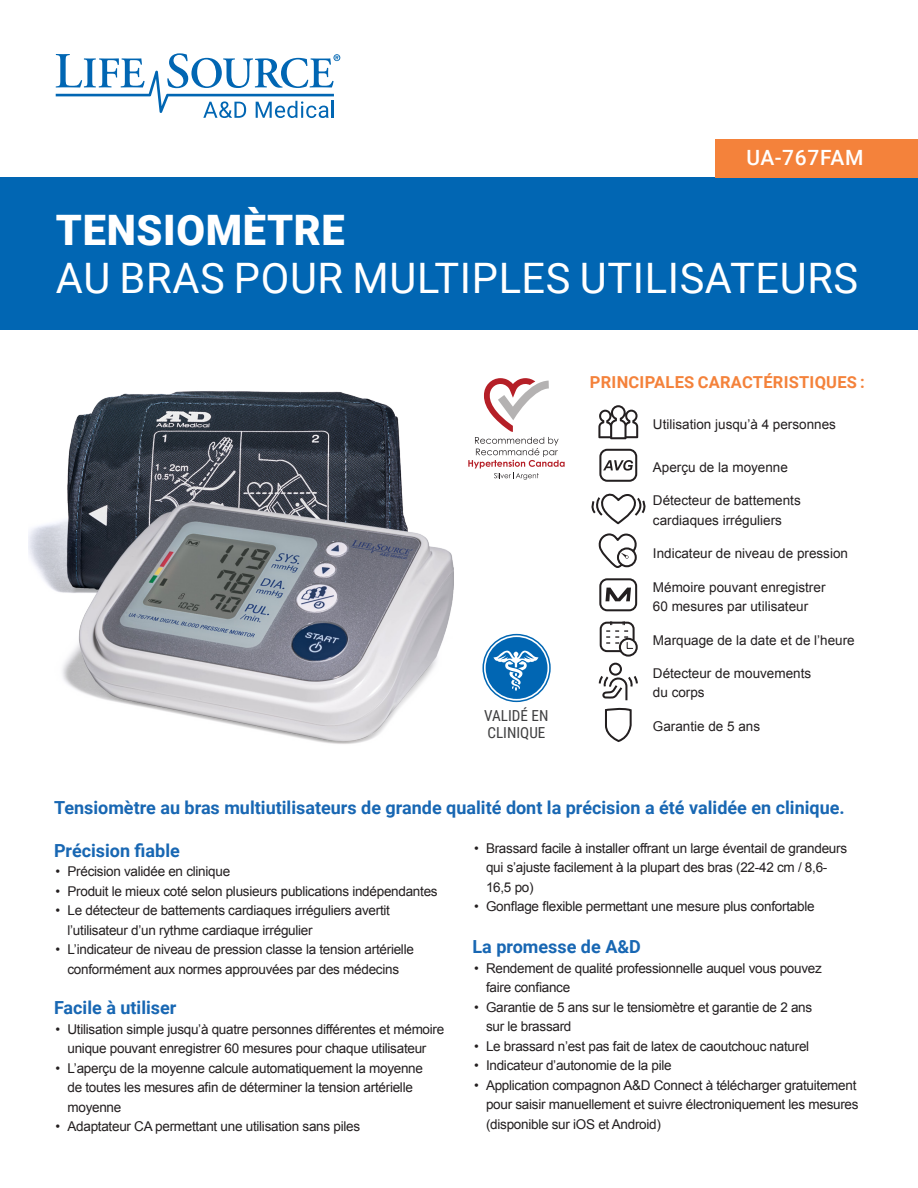
<style>
.page{position:relative;width:918px;height:1188px;background:#fff}
.page>*{position:absolute;margin:0;border:0;box-sizing:border-box;transform-origin:0 0}
.t1{font:42px/48px "Roboto";letter-spacing:.015em;color:#fff}
.t2{font:500 21px "Roboto";letter-spacing:.035em;color:#fff}
.t3{font:700 18px "Roboto";color:#1867b3}
.t4{font:700 16.5px "Roboto";letter-spacing:.015em;color:#f4823b}
.t5{font:15.15px/16.8px "Roboto Condensed";color:#3e3e3f}
.t6{font:13.5px/19.5px "Arial";letter-spacing:-.02em;color:#231f20}
.t7{font:13.5px/19.5px "Arial";color:#231f20}
.s1{font-weight:900}
</style>
<div class="page">
<img style="left:28px;top:391px;width:497px;height:353px">
<div style="left:0;top:178px;width:918px;height:152px;background:#0166b3"></div>
<div style="left:716px;top:139px;width:202px;height:39px;background:#f4823b"></div>
<svg style="left:56px;top:53px;width:284px;height:65px"></svg>
<svg style="left:468px;top:378px;width:97px;height:102px"></svg>
<svg style="left:483px;top:635px;width:67px;height:66px"></svg>
<div style="left:482px;top:634px;width:69px;height:68px;border:2px solid #0166b3;border-radius:50%"></div>
<div style="left:486px;top:637px;width:62px;height:62px;background:#0166b3;border-radius:50%"></div>
<svg style="left:494px;top:651px;width:44px;height:40px"></svg>
<svg style="left:598px;top:405px;width:40px;height:34px"></svg>
<svg style="left:603px;top:460px;width:30px;height:11px"></svg>
<div style="left:599px;top:449px;width:38px;height:33px;border:2px solid #231f20;border-radius:7px"></div>
<svg style="left:591px;top:493px;width:55px;height:32px"></svg>
<svg style="left:598px;top:533px;width:39px;height:35px"></svg>
<div style="left:599px;top:578px;width:38px;height:33px;border:2px solid #231f20;border-radius:7px"></div>
<svg style="left:606px;top:588px;width:25px;height:13px"></svg>
<div style="left:619px;top:638px;width:19px;height:19px;border:2px solid #231f20;border-radius:50%"></div>
<svg style="left:599px;top:621px;width:37px;height:32px"></svg>
<div style="left:609px;top:663px;width:13px;height:13px;border:2px solid #231f20;border-radius:50%"></div>
<svg style="left:598px;top:674px;width:40px;height:68px"></svg>
<p class="t2" style="left:746px;top:142px;width:119px">UA-767FAM</p>
<p class="t1" style="left:56px;top:204px;width:804px"><span class="s1">TENSIOMÈTRE<br></span>AU BRAS POUR MULTIPLES UTILISATEURS</p>
<p class="t5" style="left:484px;top:707px;width:66px">VALIDÉ EN<br>CLINIQUE</p>
<p class="t4" style="left:590px;top:370px;width:276px">PRINCIPALES CARACTÉRISTIQUES :</p>
<p class="t7" style="left:653px;top:414px;width:185px">Utilisation jusqu’à 4 personnes</p>
<p class="t7" style="left:653px;top:457px;width:137px">Aperçu de la moyenne</p>
<p class="t7" style="left:653px;top:491px;width:149px">Détecteur de battements cardiaques irréguliers</p>
<p class="t7" style="left:653px;top:544px;width:197px">Indicateur de niveau de pression</p>
<p class="t7" style="left:653px;top:577px;width:174px">Mémoire pouvant enregistrer<br>60 mesures par utilisateur</p>
<p class="t7" style="left:653px;top:630px;width:203px">Marquage de la date et de l’heure</p>
<p class="t7" style="left:653px;top:664px;width:160px">Détecteur de mouvements du corps</p>
<p class="t7" style="left:653px;top:717px;width:109px">Garantie de 5 ans</p>
<p class="t3" style="left:54px;top:795px;width:792px">Tensiomètre au bras multiutilisateurs de grande qualité dont la précision a été validée en clinique.</p>
<p class="t3" style="left:54px;top:837px;width:127px">Précision fiable</p>
<p class="t6" style="left:56px;top:862px;width:176px">• Précision validée en clinique</p>
<p class="t6" style="left:56px;top:881px;width:384px">• Produit le mieux coté selon plusieurs publications indépendantes</p>
<p class="t6" style="left:68px;top:901px;width:324px;text-indent:-12px">• Le détecteur de battements cardiaques irréguliers avertit l’utilisateur d’un rythme cardiaque irrégulier</p>
<p class="t6" style="left:56px;top:940px;width:360px;text-align:center">• L’indicateur de niveau de pression classe la tension artérielle conformément aux normes approuvées par des médecins</p>
<p class="t3" style="left:54px;top:995px;width:124px">Facile à utiliser</p>
<p class="t6" style="left:56px;top:1019px;width:390px;text-align:center">• Utilisation simple jusqu’à quatre personnes différentes et mémoire unique pouvant enregistrer 60 mesures pour chaque utilisateur</p>
<p class="t6" style="left:68px;top:1058px;width:357px;text-indent:-12px">• L’aperçu de la moyenne calcule automatiquement la moyenne de toutes les mesures afin de déterminer la tension artérielle moyenne</p>
<p class="t6" style="left:56px;top:1117px;width:306px">• Adaptateur CA permettant une utilisation sans piles</p>
<p class="t6" style="left:486px;top:838px;width:363px;text-indent:-12px">• Brassard facile à installer offrant un large éventail de grandeurs qui s’ajuste facilement à la plupart des bras (22-42 cm / 8,6-<br>16,5 po)</p>
<p class="t6" style="left:474px;top:897px;width:342px">• Gonflage flexible permettant une mesure plus confortable</p>
<p class="t3" style="left:472px;top:934px;width:170px">La promesse de A&amp;D</p>
<p class="t6" style="left:486px;top:958px;width:337px;text-indent:-12px">• Rendement de qualité professionnelle auquel vous pouvez faire confiance</p>
<p class="t6" style="left:486px;top:997px;width:328px;text-indent:-12px">• Garantie de 5 ans sur le tensiomètre et garantie de 2 ans sur le brassard</p>
<p class="t6" style="left:474px;top:1036px;width:337px">• Le brassard n’est pas fait de latex de caoutchouc naturel</p>
<p class="t6" style="left:474px;top:1056px;width:199px">• Indicateur d’autonomie de la pile</p>
<p class="t6" style="left:486px;top:1075px;width:374px;text-indent:-12px">• Application compagnon A&amp;D Connect à télécharger gratuitement pour saisir manuellement et suivre électroniquement les mesures (disponible sur iOS et Android)</p>
</div>
